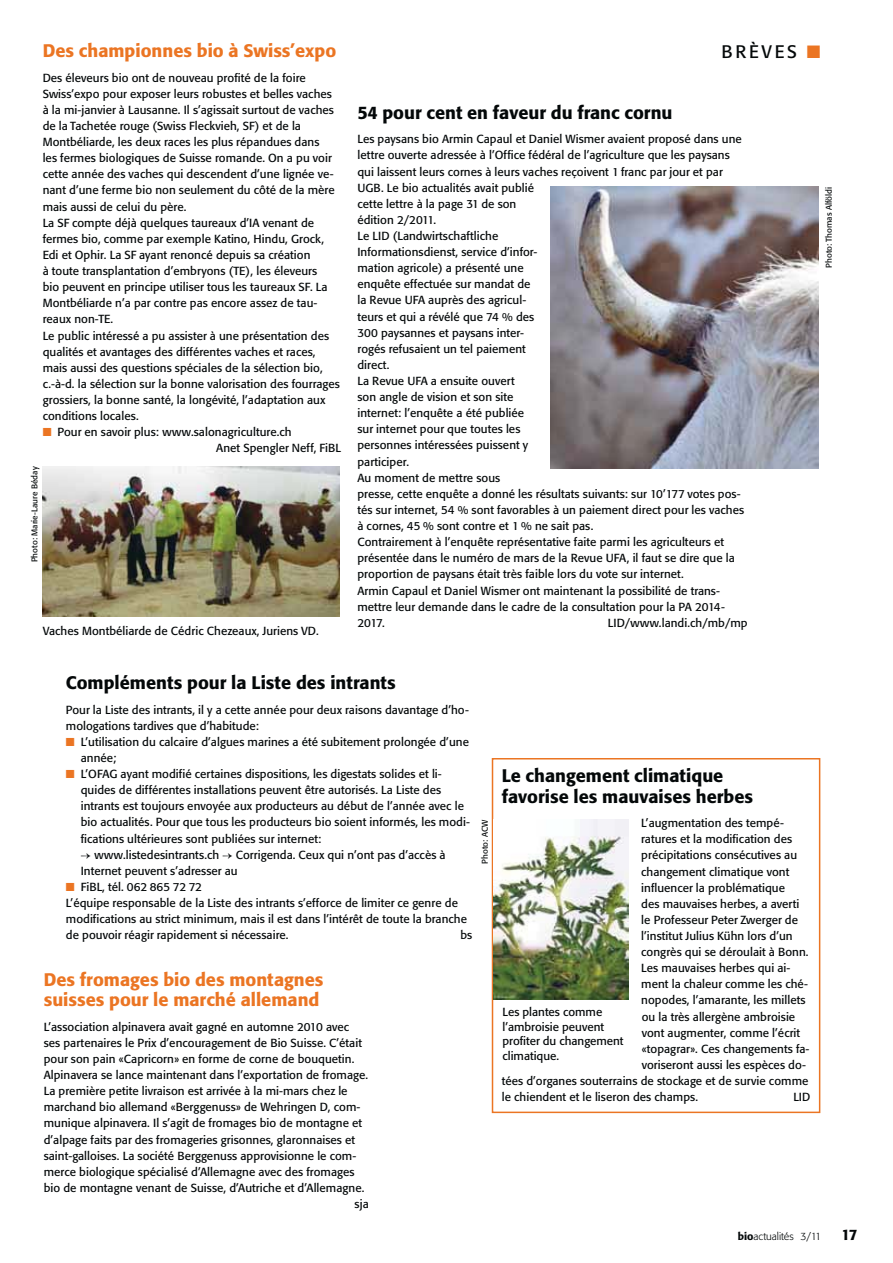
<style>
.page{position:relative;width:893px;height:1263px;background:#fff}
.page>*{position:absolute;margin:0;border:0;box-sizing:border-box;transform-origin:0 0}
.t1{font:500 18px/20.2px "Formata BQ";color:#040809}
.t2{font:500 18px/20.2px "Formata BQ";color:#eb7523}
.t3{font:18px "Formata BQ";letter-spacing:.15em;color:#040809}
.t4{font:500 15px "Formata BQ";color:#040809}
.t5{font:11.55px/16px "Formata BQ";letter-spacing:.005em;color:#040809}
.t6{font:300 10.5px "Formata BQ";color:#040809}
.t7{font:8.25px "Formata BQ";letter-spacing:.005em;color:#040809}
.s1{color:#eb7523}
.s2{font-family:"Minion Pro"}
.s3{font-weight:500}
</style>
<div class="page">
<img style="left:550px;top:187px;width:269px;height:281px">
<div style="left:492px;top:758px;width:328px;height:355px;border:2px solid #eb7523"></div>
<img style="left:494px;top:820px;width:134px;height:180px">
<img style="left:43px;top:467px;width:297px;height:150px">
<h1 class="t2" style="left:43px;top:42px;width:295px">Des championnes bio à Swiss’expo</h1>
<p class="t5" style="left:43px;top:70px;width:299px">Des éleveurs bio ont de nouveau profité de la foire Swiss’expo pour exposer leurs robustes et belles vaches à la mi-janvier à Lausanne. Il s’agissait surtout de vaches de la Tachetée rouge (Swiss Fleckvieh, SF) et de la Montbéliarde, les deux races les plus répandues dans<br>les fermes biologiques de Suisse romande. On a pu voir cette année des vaches qui descendent d’une lignée ve&shy;nant d’une ferme bio non seulement du côté de la mère mais aussi de celui du père.<br>La SF compte déjà quelques taureaux d’IA venant de fermes bio, comme par exemple Katino, Hindu, Grock, Edi et Ophir. La SF ayant renoncé depuis sa création<br>à toute transplantation d’embryons (TE), les éleveurs<br>bio peuvent en principe utiliser tous les taureaux SF. La Montbéliarde n’a par contre pas encore assez de tau&shy;reaux non-TE.<br>Le public intéressé a pu assister à une présentation des qualités et avantages des différentes vaches et races, mais aussi des questions spéciales de la sélection bio, c.-à-d. la sélection sur la bonne valorisation des fourrages grossiers, la bonne santé, la longévité, l’adaptation aux conditions locales.</p>
<p class="t5" style="left:216px;top:425px;width:126px;text-indent:-174px"><span class="s1">■</span> Pour en savoir plus: www.salonagriculture.ch<br>Anet Spengler Neff, FiBL</p>
<p class="t7" style="left:30px;top:562px;width:97px;rotate:-90deg">Photo: Marie-Laure Béday</p>
<p class="t5" style="left:43px;top:623px;width:278px">Vaches Montbéliarde de Cédric Chezeaux, Juriens VD.</p>
<h1 class="t3" style="left:721px;top:42px;width:100px">BRÈVES <span class="s1">■</span></h1>
<h1 class="t1" style="left:357px;top:103px;width:316px">54 pour cent en faveur du franc cornu</h1>
<p class="t5" style="left:357px;top:132px;width:388px">Les paysans bio Armin Capaul et Daniel Wismer avaient proposé dans une lettre ouverte adressée à l’Office fédéral de l’agriculture que les paysans qui laissent leurs cornes à leurs vaches reçoivent 1 franc par jour et par UGB. Le bio actualités avait publié<br>cette lettre à la page 31 de son<br>édition 2/2011.<br>Le LID (Landwirtschaftliche<br>Informationsdienst, service d’infor-<br>mation agricole) a présenté une<br>enquête effectuée sur mandat de<br>la Revue UFA auprès des agricul-<br>teurs et qui a révélé que 74 % des<br>300 paysannes et paysans inter-<br>rogés refusaient un tel paiement<br>direct.<br>La Revue UFA a ensuite ouvert<br>son angle de vision et son site<br>internet: l’enquête a été publiée<br>sur internet pour que toutes les<br>personnes intéressées puissent y<br>participer.<br>Au moment de mettre sous<br>presse, cette enquête a donné les résultats suivants: sur 10’177 votes pos&shy;tés sur internet, 54 % sont favorables à un paiement direct pour les vaches à cornes, 45 % sont contre et 1 % ne sait pas.<br>Contrairement à l’enquête représentative faite parmi les agriculteurs et présentée dans le numéro de mars de la Revue UFA, il faut se dire que la proportion de paysans était très faible lors du vote sur internet.<br>Armin Capaul et Daniel Wismer ont maintenant la possibilité de trans&shy;mettre leur demande dans le cadre de la consultation pour la PA 2014- 2017.</p>
<p class="t5" style="left:608px;top:615px;width:141px">LID/www.landi.ch/mb/mp</p>
<p class="t7" style="left:825px;top:268px;width:82px;rotate:-90deg">Photo: Thomas Alföldi</p>
<h1 class="t1" style="left:66px;top:673px;width:331px">Compléments pour la Liste des intrants</h1>
<p class="t5" style="left:66px;top:702px;width:404px">Pour la Liste des intrants, il y a cette année pour deux raisons davantage d’ho&shy;mologations tardives que d’habitude:</p>
<p class="t5" style="left:81px;top:734px;width:390px;text-indent:-15px"><span class="s1">■</span> L’utilisation du calcaire d’algues marines a été subitement prolongée d’une année;</p>
<p class="t5" style="left:81px;top:767px;width:391px;text-indent:-15px"><span class="s1">■</span> L’OFAG ayant modifié certaines dispositions, les digestats solides et li&shy;quides de différentes installations peuvent être autorisés. La Liste des intrants est toujours envoyée aux producteurs au début de l’année avec le bio actualités. Pour que tous les producteurs bio soient informés, les modi&shy;fications ultérieures sont publiées sur internet:</p>
<p class="t5" style="left:81px;top:847px;width:366px"><span class="s2">→</span> www.listedesintrants.ch <span class="s2">→</span> Corrigenda. Ceux qui n’ont pas d’accès à<br>Internet peuvent s’adresser au</p>
<p class="t5" style="left:66px;top:879px;width:403px"><span class="s1">■</span> FiBL, tél. 062 865 72 72<br>L’équipe responsable de la Liste des intrants s’efforce de limiter ce genre de modifications au strict minimum, mais il est dans l’intérêt de toute la branche de pouvoir réagir rapidement si nécessaire.</p>
<p class="t5" style="left:460px;top:928px;width:13px">bs</p>
<p class="t7" style="left:481px;top:864px;width:45px;rotate:-90deg">Photo: ACW</p>
<h1 class="t2" style="left:44px;top:970px;width:281px">Des fromages bio des montagnes suisses pour le marché allemand</h1>
<p class="t5" style="left:44px;top:1019px;width:307px">L’association alpinavera avait gagné en automne 2010 avec</p>
<p class="t5" style="left:44px;top:1035px;width:320px">ses partenaires le Prix d’encouragement de Bio Suisse. C’était</p>
<p class="t5" style="left:44px;top:1051px;width:312px">pour son pain «Capricorn» en forme de corne de bouquetin.</p>
<p class="t5" style="left:44px;top:1068px;width:326px">Alpinavera se lance maintenant dans l’exportation de fromage.</p>
<p class="t5" style="left:44px;top:1084px;width:305px">La première petite livraison est arrivée à la mi-mars chez le</p>
<p class="t5" style="left:44px;top:1100px;width:318px">marchand bio allemand «Berggenuss» de Wehringen D, com-</p>
<p class="t5" style="left:44px;top:1116px;width:320px">munique alpinavera. Il s’agit de fromages bio de montagne et</p>
<p class="t5" style="left:44px;top:1132px;width:313px">d’alpage faits par des fromageries grisonnes, glaronnaises et</p>
<p class="t5" style="left:44px;top:1148px;width:314px">saint-galloises. La société Berggenuss approvisionne le com-</p>
<p class="t5" style="left:44px;top:1164px;width:312px">merce biologique spécialisé d’Allemagne avec des fromages</p>
<p class="t5" style="left:44px;top:1180px;width:322px">bio de montagne venant de Suisse, d’Autriche et d’Allemagne.</p>
<p class="t5" style="left:355px;top:1197px;width:16px">sja</p>
<h1 class="t1" style="left:502px;top:767px;width:253px">Le changement climatique favorise les mauvaises herbes</h1>
<p class="t5" style="left:641px;top:816px;width:144px">L’augmentation des tempé-</p>
<p class="t5" style="left:641px;top:832px;width:152px">ratures et la modification des</p>
<p class="t5" style="left:641px;top:848px;width:157px">précipitations consécutives au</p>
<p class="t5" style="left:641px;top:864px;width:150px">changement climatique vont</p>
<p class="t5" style="left:641px;top:880px;width:145px">influencer la problématique</p>
<p class="t5" style="left:641px;top:896px;width:160px">des mauvaises herbes, a averti</p>
<p class="t5" style="left:641px;top:912px;width:158px">le Professeur Peter Zwerger de</p>
<p class="t5" style="left:641px;top:928px;width:153px">l’institut Julius Kühn lors d’un</p>
<p class="t5" style="left:641px;top:945px;width:169px">congrès qui se déroulait à Bonn.</p>
<p class="t5" style="left:641px;top:961px;width:151px">Les mauvaises herbes qui ai-</p>
<p class="t5" style="left:641px;top:977px;width:168px">ment la chaleur comme les ché-</p>
<p class="t5" style="left:641px;top:993px;width:166px">nopodes, l’amarante, les millets</p>
<p class="t5" style="left:642px;top:1009px;width:155px">ou la très allergène ambroisie</p>
<p class="t5" style="left:642px;top:1025px;width:160px">vont augmenter, comme l’écrit</p>
<p class="t5" style="left:642px;top:1041px;width:169px">«topagrar». Ces changements fa-</p>
<p class="t5" style="left:642px;top:1057px;width:166px">voriseront aussi les espèces do-</p>
<p class="t5" style="left:502px;top:1073px;width:308px">tées d’organes souterrains de stockage et de survie comme</p>
<p class="t5" style="left:502px;top:1090px;width:198px">le chiendent et le liseron des champs.</p>
<p class="t5" style="left:793px;top:1090px;width:19px">LID</p>
<p class="t5" style="left:502px;top:1005px;width:123px;line-height:14.5px">Les plantes comme l’ambroisie peuvent profiter du changement climatique.</p>
<p class="t6" style="left:738px;top:1231px;width:85px"><span class="s3">bio</span>actualités 3/11</p>
<p class="t4" style="left:841px;top:1228px;width:18px">17</p>
</div>
